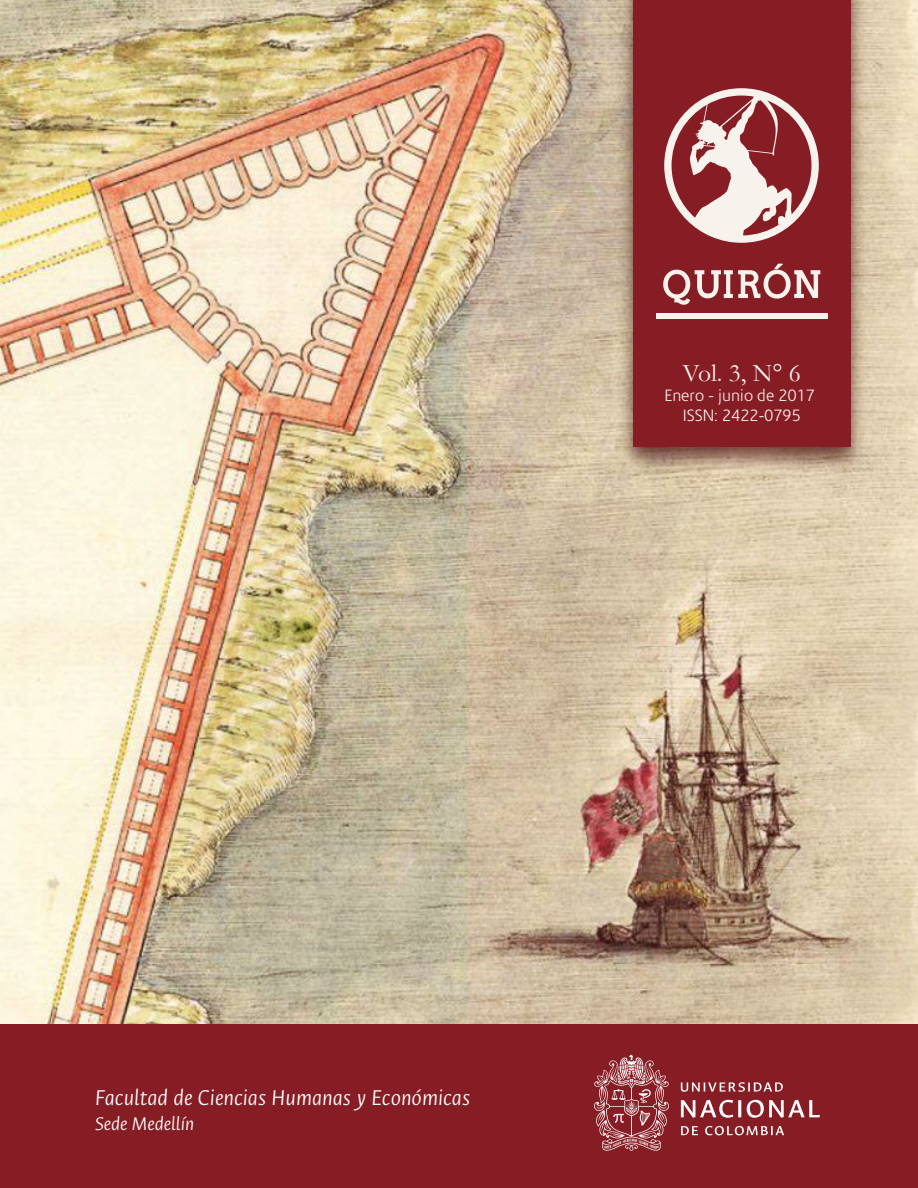
<style>
.page{position:relative;width:918px;height:1188px;background:#fff}
.page>*{position:absolute;margin:0;border:0;box-sizing:border-box;transform-origin:0 0}
.t1{font:25.5px "Garamond";color:#f7f2ec}
.t2{font:italic 300 24px "Ancizar Sans";color:#fff}
.t3{font:italic 300 20.7px "Ancizar Sans";color:#fff}
.t4{font:300 16.65px/20px "Corisande";color:#f7f2ec;text-align:center}
</style>
<div class="page">
<img style="left:0;top:0;width:918px;height:1024px">
<img style="left:611px;top:0;width:262px;height:480px">
<div style="left:633px;top:0;width:218px;height:447px;background:#871d24"></div>
<svg style="left:664px;top:88px;width:155px;height:155px"></svg>
<div style="left:656px;top:313px;width:172px;height:6px;background:#f7f2ec"></div>
<svg style="left:663px;top:264px;width:157px;height:41px"></svg>
<div style="left:0;top:1024px;width:918px;height:164px;background:#871d24"></div>
<svg style="left:681px;top:1082px;width:102px;height:10px"></svg>
<svg style="left:681px;top:1100px;width:139px;height:18px"></svg>
<svg style="left:681px;top:1126px;width:17px;height:9px"></svg>
<svg style="left:705px;top:1126px;width:79px;height:9px"></svg>
<svg style="left:594px;top:1055px;width:75px;height:96px"></svg>
<p class="t1" style="left:683px;top:358px;width:120px">Vol. 3, N° 6</p>
<p class="t4" style="left:664px;top:386px;width:152px">Enero - junio de 2017<br>ISSN: 2422-0795</p>
<p class="t2" style="left:95px;top:1085px;width:376px">Facultad de Ciencias Humanas y Económicas</p>
<p class="t3" style="left:95px;top:1113px;width:100px">Sede Medellín</p>
</div>
